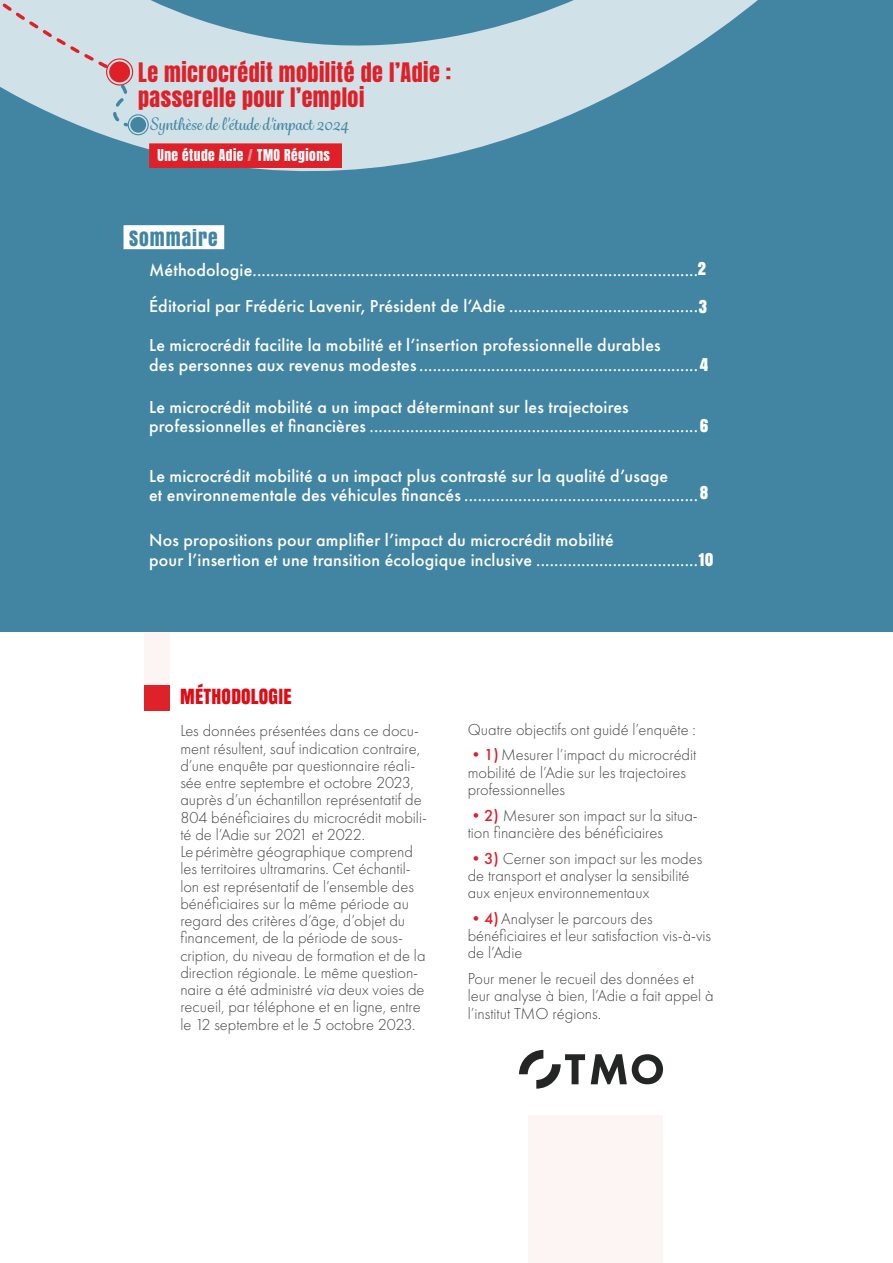
<style>
.page{position:relative;width:893px;height:1263px;background:#fff}
.page>*{position:absolute;margin:0;border:0;box-sizing:border-box;transform-origin:0 0}
.t1{font:22.35px/25.2px "Anton";letter-spacing:.02em;color:#df2028}
.t2{font:19.5px "Anton";letter-spacing:.01em;color:#dc0d15}
.t3{font:19.5px "Anton";letter-spacing:.05em;color:#4285a2}
.t4{font:500 18px/19.5px "Futura PT";letter-spacing:.01em;color:#fff}
.t5{font:500 16.65px "Grafolita Script";color:#4486a2}
.t6{font:300 16.5px/17.2px "Futura PT";color:#454444}
.t7{font:16.5px "Anton";color:#fff}
.t8{font:13.8px "Anton";letter-spacing:.035em;color:#fff}
.s1{color:rgb(255 255 255/.5)}
.s2{font-family:"Anton";font-weight:400;font-size:16.5px}
.s3{font-style:italic}
.s4{font-weight:500;color:#df212a}
</style>
<div class="page">
<div style="left:0;top:0;width:893px;height:631px;background:#4285a2"></div>
<svg style="left:88px;top:0;width:670px;height:171px;fill:#d1e1e8"></svg>
<div style="left:106px;top:58px;width:27px;height:28px;border:1px solid #df2028;border-radius:50%"></div>
<div style="left:130px;top:117px;width:16px;height:16px;background:#4486a2;border-radius:50%"></div>
<div style="left:128px;top:114px;width:21px;height:21px;border:1px solid #448dab;border-radius:50%"></div>
<svg style="left:0;top:0;width:131px;height:129px;background:#c1cfd8"></svg>
<div style="left:124px;top:225px;width:100px;height:24px;background:#fff"></div>
<div style="left:149px;top:143px;width:193px;height:25px;background:#df2028"></div>
<svg style="left:591px;top:1054px;width:72px;height:30px"></svg>
<svg style="left:519px;top:1050px;width:66px;height:39px"></svg>
<div style="left:145px;top:685px;width:25px;height:26px;background:#df212a"></div>
<div style="left:529px;top:1116px;width:134px;height:147px;background:#fdf4f4"></div>
<div style="left:145px;top:631px;width:25px;height:54px;background:#fdf4f4"></div>
<h1 class="t1" style="left:138px;top:61px;width:315px">Le microcrédit mobilité de l’Adie : passerelle pour l’emploi</h1>
<p class="t5" style="left:150px;top:113px;width:200px">Synthèse de l'étude d'impact 2024</p>
<p class="t8" style="left:157px;top:149px;width:174px">Une étude Adie <span class="s1">/</span> TMO Régions</p>
<p class="t3" style="left:129px;top:223px;width:90px">SOMMAIRE</p>
<p class="t4" style="left:149px;top:260px;width:558px">Méthodologie...................................................................................................<span class="s2">2</span></p>
<p class="t4" style="left:149px;top:297px;width:559px">Éditorial par Frédéric Lavenir, Président de l’Adie ..........................................<span class="s2">3</span></p>
<p class="t4" style="left:149px;top:336px;width:561px">Le microcrédit facilite la mobilité et l’insertion professionnelle durables<br>des personnes aux revenus modestes..............................................................<span class="s2">4</span></p>
<p class="t4" style="left:149px;top:397px;width:561px">Le microcrédit mobilité a un impact déterminant sur les trajectoires professionnelles et financières .........................................................................<span class="s2">6</span></p>
<p class="t4" style="left:149px;top:466px;width:550px">Le microcrédit mobilité a un impact plus contrasté sur la qualité d’usage<br>et environnementale des véhicules financés ....................................................</p>
<p class="t7" style="left:700px;top:480px;width:10px">8</p>
<p class="t4" style="left:149px;top:530px;width:566px">Nos propositions pour amplifier l’impact du microcrédit mobilité<br>pour l’insertion et une transition écologique inclusive ....................................<span class="s2">10</span></p>
<p class="t2" style="left:180px;top:681px;width:113px">MÉTHODOLOGIE</p>
<p class="t6" style="left:180px;top:722px;width:248px">Les données présentées dans ce docu&shy;ment résultent, sauf indication contraire, d’une enquête par questionnaire réali&shy;sée entre septembre et octobre 2023, auprès d’un échantillon représentatif de 804 bénéficiaires du microcrédit mobili&shy;té de l’Adie sur 2021 et 2022.<br>Lepérimètre géographique comprend les territoires ultramarins. Cet échantil&shy;lon est représentatif de l’ensemble des bénéficiaires sur la même période au regard des critères d’âge, d’objet du financement, de la période de sous&shy;cription, du niveau de formation et de la direction régionale. Le même question&shy;naire a été administré <span class="s3">via</span> deux voies de recueil, par téléphone et en ligne, entre le 12 septembre et le 5 octobre 2023.</p>
<p class="t6" style="left:468px;top:720px;width:230px">Quatre objectifs ont guidé l’enquête :</p>
<p class="t6" style="left:468px;top:746px;width:230px"><span class="s4">•1)</span>Mesurer l’impact du microcrédit mobilité de l’Adie sur les trajectoires professionnelles</p>
<p class="t6" style="left:468px;top:806px;width:232px"><span class="s4">•2)</span> Mesurer son impact sur la situa&shy;tion financière des bénéficiaires</p>
<p class="t6" style="left:468px;top:849px;width:236px"><span class="s4">•3)</span> Cerner son impact sur les modes de transport et analyser la sensibilité aux enjeux environnementaux</p>
<p class="t6" style="left:468px;top:910px;width:245px"><span class="s4">•4)</span>Analyser le parcours des bénéficiaires et leur satisfaction vis-à-vis de l’Adie</p>
<p class="t6" style="left:468px;top:970px;width:247px">Pour mener le recueil des données et leur analyse à bien, l’Adie a fait appel à l’institut TMO régions.</p>
</div>
